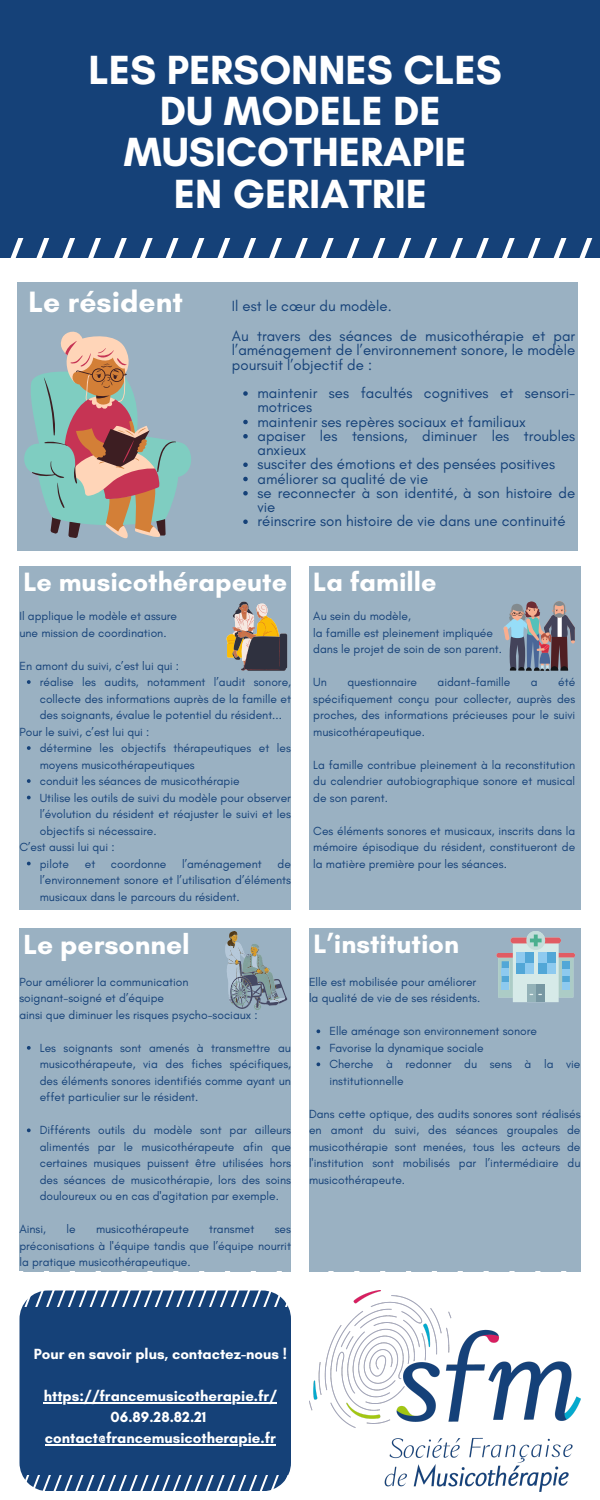
<style>
.page{position:relative;width:600px;height:1500px;background:#fff}
.page>*{position:absolute;margin:0;border:0;box-sizing:border-box;transform-origin:0 0}
.t1{font:700 41.5px/41.2px "Glacial Indifference";color:#fff;text-align:center}
.t2{font:700 30px "Glacial Indifference";color:#fff}
.t3{font:700 28.2px "Glacial Indifference";color:#fff}
.t4{font:700 27px "Glacial Indifference";color:#fff}
.t5{font:15px/14.2px "Glacial Indifference";color:#154178}
.t6{font:700 15px "Glacial Indifference";color:#fff}
.t7{font:12px/16.5px "Glacial Indifference";color:#154178;text-align:justify}
</style>
<div class="page">
<div style="left:0;top:0;width:600px;height:257px;background:#154178"></div>
<div style="left:19px;top:928px;width:272px;height:344px;background:#9ab1c2"></div>
<div style="left:309px;top:928px;width:271px;height:344px;background:#9ab1c2"></div>
<img style="left:309px;top:1309px;width:271px;height:182px">
<svg style="left:225px;top:931px;width:62px;height:79px"></svg>
<svg style="left:496px;top:931px;width:79px;height:71px"></svg>
<div style="left:20px;top:1309px;width:271px;height:167px;background:#154178"></div>
<svg style="left:27px;top:1046px;width:4px;height:4px"></svg>
<svg style="left:27px;top:1128px;width:4px;height:4px"></svg>
<svg style="left:22px;top:1476px;width:265px;height:15px"></svg>
<svg style="left:21px;top:1290px;width:411px;height:19px"></svg>
<div style="left:19px;top:566px;width:272px;height:344px;background:#9ab1c2"></div>
<svg style="left:0;top:239px;width:600px;height:19px"></svg>
<div style="left:309px;top:566px;width:271px;height:344px;background:#9ab1c2"></div>
<svg style="left:503px;top:601px;width:72px;height:70px"></svg>
<div style="left:17px;top:283px;width:561px;height:268px;background:#9ab1c2"></div>
<svg style="left:24px;top:331px;width:167px;height:208px"></svg>
<svg style="left:243px;top:391px;width:5px;height:5px"></svg>
<svg style="left:243px;top:420px;width:5px;height:4px"></svg>
<svg style="left:243px;top:434px;width:5px;height:5px"></svg>
<svg style="left:243px;top:463px;width:5px;height:4px"></svg>
<svg style="left:243px;top:477px;width:5px;height:4px"></svg>
<svg style="left:243px;top:491px;width:5px;height:5px"></svg>
<svg style="left:243px;top:520px;width:5px;height:4px"></svg>
<svg style="left:27px;top:680px;width:4px;height:4px"></svg>
<svg style="left:27px;top:746px;width:4px;height:4px"></svg>
<svg style="left:27px;top:779px;width:4px;height:4px"></svg>
<svg style="left:27px;top:796px;width:4px;height:3px"></svg>
<svg style="left:27px;top:862px;width:4px;height:3px"></svg>
<svg style="left:226px;top:601px;width:61px;height:70px"></svg>
<svg style="left:316px;top:1029px;width:4px;height:4px"></svg>
<svg style="left:316px;top:1046px;width:4px;height:4px"></svg>
<svg style="left:316px;top:1062px;width:4px;height:4px"></svg>
<hr style="left:44px;top:1403px;width:233px;height:1px;background:#fff">
<hr style="left:45px;top:1445px;width:231px;height:1px;background:#fff">
<p class="t1" style="left:89px;top:49px;width:415px">LES PERSONNES CLES</p>
<p class="t1" style="left:124px;top:90px;width:344px">DU MODELE DE<br>MUSICOTHERAPIE</p>
<p class="t1" style="left:174px;top:172px;width:255px">EN GERIATRIE</p>
<p class="t2" style="left:29px;top:284px;width:156px">Le résident</p>
<p class="t5" style="left:232px;top:299px;width:161px">Il est le cœur du modèle.</p>
<p class="t5" style="left:232px;top:329px;width:345px;text-align:justify">Au travers des séances de musicothérapie et par l’aménagement de l’environnement sonore, le modèle poursuit l’objectif de :</p>
<p class="t5" style="left:257px;top:386px;width:319px">maintenir ses facultés cognitives et sensori&shy;motrices</p>
<p class="t5" style="left:257px;top:414px;width:270px">maintenir ses repères sociaux et familiaux</p>
<p class="t5" style="left:257px;top:428px;width:319px">apaiser les tensions, diminuer les troubles anxieux</p>
<p class="t5" style="left:257px;top:457px;width:299px">susciter des émotions et des pensées positives</p>
<p class="t5" style="left:257px;top:471px;width:172px">améliorer sa qualité de vie</p>
<p class="t5" style="left:257px;top:485px;width:319px">se reconnecter à son identité, à son histoire de vie</p>
<p class="t5" style="left:257px;top:514px;width:310px">réinscrire son histoire de vie dans une continuité</p>
<p class="t4" style="left:23px;top:565px;width:265px">Le musicothérapeute</p>
<p class="t4" style="left:313px;top:565px;width:125px">La famille</p>
<p class="t7" style="left:313px;top:608px;width:99px">Au sein du modèle,</p>
<p class="t7" style="left:313px;top:624px;width:181px">la famille est pleinement impliquée</p>
<p class="t7" style="left:313px;top:641px;width:190px">dans le projet de soin de son parent.</p>
<p class="t7" style="left:313px;top:674px;width:15px">Un</p>
<p class="t7" style="left:347px;top:674px;width:71px">questionnaire</p>
<p class="t7" style="left:437px;top:674px;width:74px">aidant-famille</p>
<p class="t7" style="left:531px;top:674px;width:8px">a</p>
<p class="t7" style="left:19px;top:608px;width:159px">Il applique le modèle et assure</p>
<p class="t7" style="left:19px;top:624px;width:149px">une mission de coordination.</p>
<p class="t7" style="left:19px;top:657px;width:161px">En amont du suivi, c’est lui qui :</p>
<p class="t7" style="left:40px;top:674px;width:253px">réalise les audits, notamment l’audit sonore, collecte des informations auprès de la famille et des soignants, évalue le potentiel du résident...</p>
<p class="t7" style="left:40px;top:740px;width:253px">détermine les objectifs thérapeutiques et les moyens musicothérapeutiques</p>
<p class="t7" style="left:40px;top:773px;width:201px">conduit les séances de musicothérapie</p>
<p class="t7" style="left:40px;top:789px;width:253px">Utilise les outils de suivi du modèle pour observer l’évolution du résident et réajuster le suivi et les objectifs si nécessaire.</p>
<p class="t7" style="left:40px;top:855px;width:31px">pilote</p>
<p class="t7" style="left:85px;top:855px;width:12px">et</p>
<p class="t7" style="left:111px;top:855px;width:57px">coordonne</p>
<p class="t7" style="left:182px;top:855px;width:81px">l’aménagement</p>
<p class="t7" style="left:313px;top:674px;width:264px;text-indent:245px">été spécifiquement conçu pour collecter, auprès des proches, des informations précieuses pour le suivi musicothérapeutique.</p>
<p class="t7" style="left:313px;top:756px;width:264px">La famille contribue pleinement à la reconstitution du calendrier autobiographique sonore et musical de son parent.</p>
<p class="t7" style="left:313px;top:822px;width:264px">Ces éléments sonores et musicaux, inscrits dans la mémoire épisodique du résident, constitueront de la matière première pour les séances.</p>
<p class="t7" style="left:19px;top:723px;width:132px">Pour le suivi, c’est lui qui :</p>
<p class="t7" style="left:19px;top:839px;width:97px">C’est aussi lui qui :</p>
<p class="t7" style="left:40px;top:855px;width:253px;text-indent:238px">de l’environnement sonore et l’utilisation d’éléments musicaux dans le parcours du résident.</p>
<p class="t3" style="left:23px;top:928px;width:168px">Le personnel</p>
<p class="t7" style="left:19px;top:974px;width:171px">Pour améliorer la communication</p>
<p class="t7" style="left:19px;top:990px;width:146px">soignant-soigné et d’équipe</p>
<p class="t7" style="left:19px;top:1007px;width:240px">ainsi que diminuer les risques psycho-sociaux :</p>
<p class="t7" style="left:40px;top:1040px;width:253px">Les soignants sont amenés à transmettre au musicothérapeute, via des fiches spécifiques, des éléments sonores identifiés comme ayant un effet particulier sur le résident.</p>
<p class="t7" style="left:40px;top:1122px;width:253px">Différents outils du modèle sont par ailleurs alimentés par le musicothérapeute afin que certaines musiques puissent être utilisées hors des séances de musicothérapie, lors des soins douloureux ou en cas d'agitation par exemple.</p>
<p class="t7" style="left:19px;top:1221px;width:28px">Ainsi,</p>
<p class="t7" style="left:66px;top:1221px;width:11px">le</p>
<p class="t7" style="left:96px;top:1221px;width:94px">musicothérapeute</p>
<p class="t7" style="left:209px;top:1221px;width:47px">transmet</p>
<p class="t7" style="left:19px;top:1221px;width:273px;text-indent:255px">ses préconisations à l'équipe tandis que l’équipe nourrit la pratique musicothérapeutique.</p>
<p class="t4" style="left:313px;top:928px;width:147px">L’institution</p>
<p class="t7" style="left:309px;top:974px;width:169px">Elle est mobilisée pour améliorer</p>
<p class="t7" style="left:309px;top:990px;width:173px">la qualité de vie de ses résidents.</p>
<p class="t7" style="left:329px;top:1023px;width:209px">Elle aménage son environnement sonore</p>
<p class="t7" style="left:329px;top:1040px;width:156px">Favorise la dynamique sociale</p>
<p class="t7" style="left:329px;top:1056px;width:253px">Cherche à redonner du sens à la vie institutionnelle</p>
<p class="t7" style="left:309px;top:1106px;width:273px">Dans cette optique, des audits sonores sont réalisés en amont du suivi, des séances groupales de musicothérapie sont menées, tous les acteurs de l'institution sont mobilisés par l’intermédiaire du musicothérapeute.</p>
<p class="t6" style="left:34px;top:1345px;width:255px">Pour en savoir plus, contactez-nous !</p>
<p class="t6" style="left:44px;top:1387px;width:235px">https://francemusicotherapie.fr/</p>
<p class="t6" style="left:111px;top:1408px;width:97px">06.89.28.82.21</p>
<p class="t6" style="left:45px;top:1429px;width:232px">contact@francemusicotherapie.fr</p>
</div>
